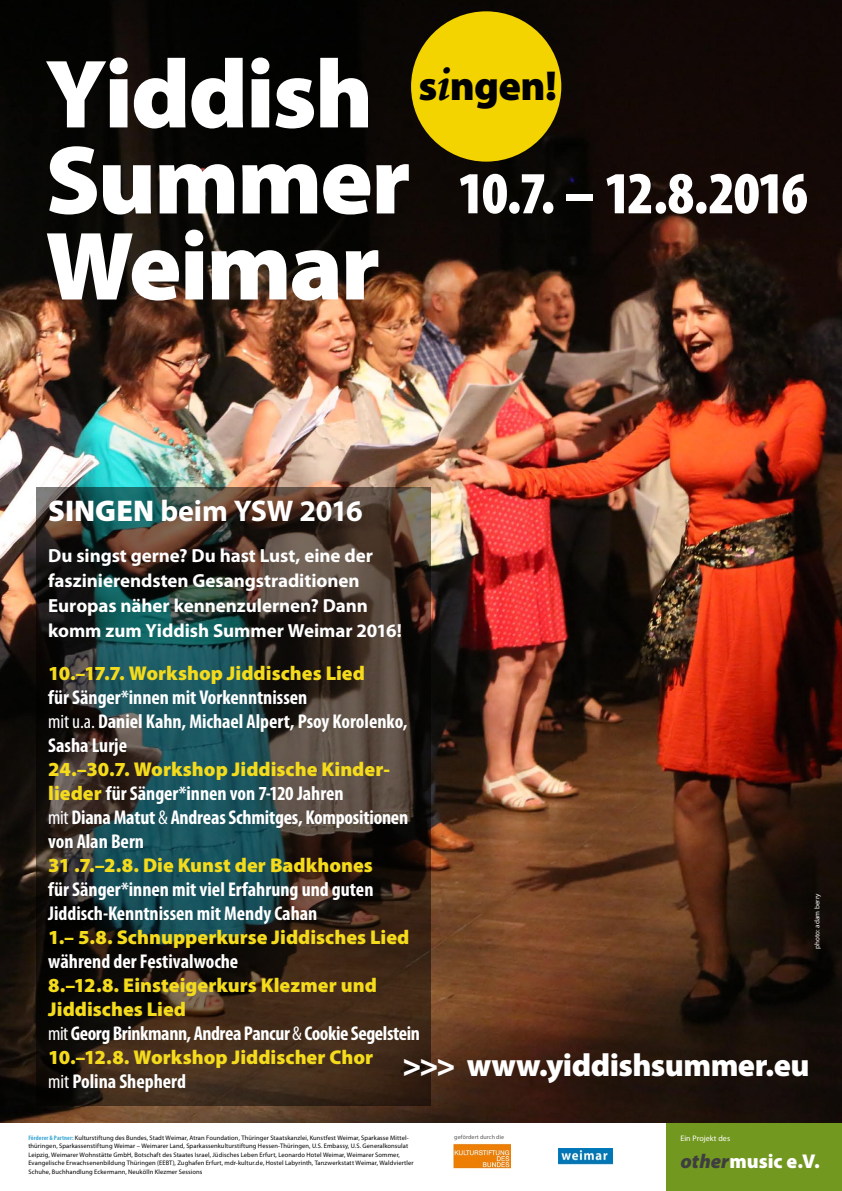
<style>
.page{position:relative;width:842px;height:1191px;background:#fff}
.page>*{position:absolute;margin:0;border:0;box-sizing:border-box;transform-origin:0 0}
.t1{font:900 98px/86px "Myriad Pro";letter-spacing:-.025em;color:#fff}
.t2{font:900 condensed 60px "Myriad Pro";letter-spacing:-.05em;color:#fff}
.t3{font:900 42px "Myriad Pro";color:#000}
.t4{font:900 32px "Myriad Pro";letter-spacing:-.015em;color:#fff}
.t5{font:700 30px "Myriad Pro";letter-spacing:-.01em;color:#fff}
.t6{font:700 condensed 20px/24px "Myriad Pro";color:#fff}
.t7{font:900 20px/24px "Myriad Pro";color:#f4db1c}
.t8{font:900 20px "Myriad Pro";color:#fff}
.t9{font:700 19px/25px "Myriad Pro";letter-spacing:-.005em;color:#fff}
.t10{font:8px "Myriad Pro";letter-spacing:.01em;color:#fff}
.t11{font:7px "Myriad Pro";letter-spacing:.015em;color:#fff}
.t12{font:6.5px/8.5px "Myriad Pro";letter-spacing:.015em;color:#000}
.t13{font:6px "Myriad Pro";letter-spacing:.015em;color:#58585a}
.s1{font-family:"Minion";font-weight:700;font-style:italic;font-size:48px}
.s2{font-weight:900}
.s3{font-weight:400}
.s4{font-weight:900;font-stretch:normal;color:#f4db1c}
.s5{font-weight:400;font-stretch:condensed;color:#fff}
.s6{font-weight:700;font-stretch:condensed;color:#fff}
.s7{font-weight:700;font-stretch:condensed;color:#3da9d5}
.s8{font-style:italic;color:#3e3e40}
</style>
<div class="page">
<div style="left:666px;top:1111px;width:176px;height:80px;background:#729820"></div>
<img style="left:0;top:0;width:842px;height:1123px">
<svg style="left:37px;top:488px;width:394px;height:618px;background:#2f322d"></svg>
<img style="left:454px;top:1143px;width:56px;height:25px">
<div style="left:411px;top:11px;width:150px;height:151px;background:#f3d300;border-radius:50%"></div>
<img style="left:558px;top:1148px;width:54px;height:16px">
<h1 class="t1" style="left:45px;top:47px;width:367px">Yiddish<br>Summer<br>Weimar</h1>
<h3 class="t3" style="left:418px;top:58px;width:140px">s<span class="s1">i</span>ngen!</h3>
<h2 class="t2" style="left:458px;top:155px;width:352px">10.7. – 12.8.2016</h2>
<h3 class="t5" style="left:48px;top:492px;width:316px"><span class="s2">SINGEN</span> beim YSW 2016</h3>
<h3 class="t9" style="left:48px;top:542px;width:355px">Du singst gerne? Du hast Lust, eine der faszinierendsten Gesangstraditionen Europas näher kennenzulernen? Dann komm zum Yiddish Summer Weimar 2016!</h3>
<h3 class="t7" style="left:48px;top:661px;width:318px">10.–17.7. Workshop Jiddisches Lied</h3>
<h3 class="t6" style="left:48px;top:685px;width:361px">für Sänger*innen mit Vorkenntnissen<br><span class="s3">mit u.a.</span> Daniel Kahn, Michael Alpert, Psoy Korolenko,<br>Sasha Lurje</h3>
<h3 class="t6" style="left:48px;top:757px;width:362px"><span class="s4">24.–30.7. Workshop Jiddische Kinder&shy;lieder</span> für Sänger*innen von 7-120 Jahren<br><span class="s3">mit</span> Diana Matut <span class="s3">&amp;</span> Andreas Schmitges, Kompositionen von Alan Bern</h3>
<h3 class="t7" style="left:48px;top:853px;width:326px">31 .7.–2.8. Die Kunst der Badkhones</h3>
<h3 class="t6" style="left:48px;top:877px;width:327px">für Sänger*innen mit viel Erfahrung und guten<br>Jiddisch-Kenntnissen mit Mendy Cahan</h3>
<h3 class="t7" style="left:48px;top:925px;width:363px">1.– 5.8. Schnupperkurse Jiddisches Lied</h3>
<h3 class="t6" style="left:48px;top:949px;width:192px">während der Festivalwoche</h3>
<h3 class="t7" style="left:48px;top:973px;width:373px">8.–12.8. Einsteigerkurs Klezmer und Jiddisches Lied<br><span class="s5">mit</span> <span class="s6">Georg Brinkmann, Andrea Pancur</span> <span class="s5">&amp;</span> <span class="s6">Cookie Segelstein </span>10.–12.8. Workshop Jiddischer Chor<br><span class="s5">mit</span> <span class="s6">Polina Shepherd</span></h3>
<p class="t11" style="left:813px;top:949px;width:57px;rotate:-90deg">photo: adam berry</p>
<h3 class="t4" style="left:403px;top:1043px;width:409px">&gt;&gt;&gt; www.yiddishsummer.eu</h3>
<p class="t12" style="left:28px;top:1133px;width:382px"><span class="s7">Förderer &amp; Partner:</span> Kulturstiftung des Bundes, Stadt Weimar, Atran Foundation, Thüringer Staatskanzlei, Kunstfest Weimar, Sparkasse Mittel-</p>
<p class="t13" style="left:454px;top:1133px;width:51px">gefördert durch die</p>
<p class="t10" style="left:680px;top:1133px;width:51px">Ein Projekt des</p>
<p class="t12" style="left:28px;top:1141px;width:387px">thüringen, Sparkassenstiftung Weimar – Weimarer Land, Sparkassenkulturstiftung Hessen-Thüringen, U.S. Embassy, U.S. Generalkonsulat Leipzig, Weimarer Wohnstätte GmbH, Botschaft des Staates Israel, Jüdisches Leben Erfurt, Leonardo Hotel Weimar, Weimarer Sommer, Evangelische Erwachsenenbildung Thüringen (EEBT), Zughafen Erfurt, mdr-kultur.de, Hostel Labyrinth, Tanzwerkstatt Weimar, Waldviertler Schuhe, Buchhandlung Eckermann, Neukölln Klezmer Sessions</p>
<h3 class="t8" style="left:680px;top:1148px;width:141px"><span class="s8">other</span>music e.V.</h3>
</div>
